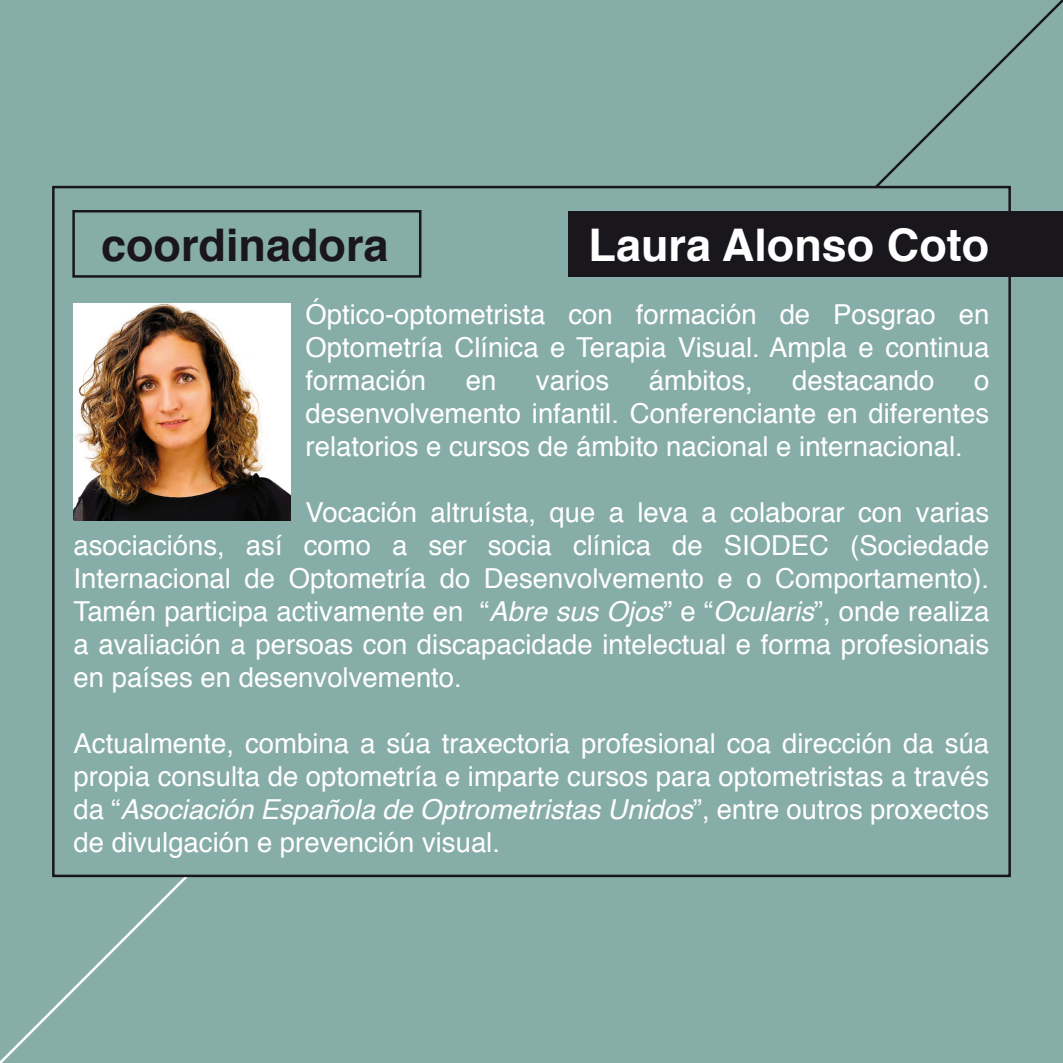
<style>
.page{position:relative;width:1063px;height:1063px;background:#87ada8}
.page>*{position:absolute;margin:0;border:0;box-sizing:border-box;transform-origin:0 0}
.t1{font:700 45px "Helvetica";color:#fff}
.t2{font:700 45px "Helvetica";color:#1a171c}
.t3{font:27.5px/33px "Helvetica";color:#fff;text-align:justify}
.s1{font-style:italic}
</style>
<div class="page">
<svg style="left:0;top:877px;width:191px;height:186px"></svg>
<svg style="left:872px;top:0;width:191px;height:186px"></svg>
<div style="left:569px;top:211px;width:494px;height:65px;background:#1a171c"></div>
<div style="left:72px;top:210px;width:349px;height:68px;border:2px solid #1a171c"></div>
<img style="left:74px;top:304px;width:216px;height:216px">
<h1 class="t2" style="left:101px;top:209px;width:289px">coordinadora</h1>
<h1 class="t1" style="left:589px;top:209px;width:402px">Laura Alonso Coto</h1>
<p class="t3" style="left:306px;top:298px;width:685px">Óptico-optometrista con formación de Posgrao en Optometría Clínica e Terapia Visual. Ampla e continua formación</p>
<p class="t3" style="left:466px;top:364px;width:32px">en</p>
<p class="t3" style="left:536px;top:364px;width:75px">varios</p>
<p class="t3" style="left:649px;top:364px;width:105px">ámbitos,</p>
<p class="t3" style="left:792px;top:364px;width:144px">destacando</p>
<p class="t3" style="left:306px;top:364px;width:685px;text-indent:668px">o desenvolvemento infantil. Conferenciante en diferentes relatorios e cursos de ámbito nacional e internacional.</p>
<p class="t3" style="left:74px;top:496px;width:917px;text-indent:232px">Vocación altruísta, que a leva a colaborar con varias asociacións, así como a ser socia clínica de SIODEC (Sociedade Internacional de Optometría do Desenvolvemento e o Comportamento).<br>Tamén participa activamente en “<span class="s1">Abre sus Ojos</span>” e “<span class="s1">Ocularis</span>”, onde realiza a avaliación a persoas con discapacidade intelectual e forma profesionais en países en desenvolvemento.</p>
<p class="t3" style="left:74px;top:727px;width:917px">Actualmente, combina a súa traxectoria profesional coa dirección da súa propia consulta de optometría e imparte cursos para optometristas a través da “<span class="s1">Asociación Española de Optrometristas Unidos</span>”, entre outros proxectos de divulgación e prevención visual.</p>
</div>
